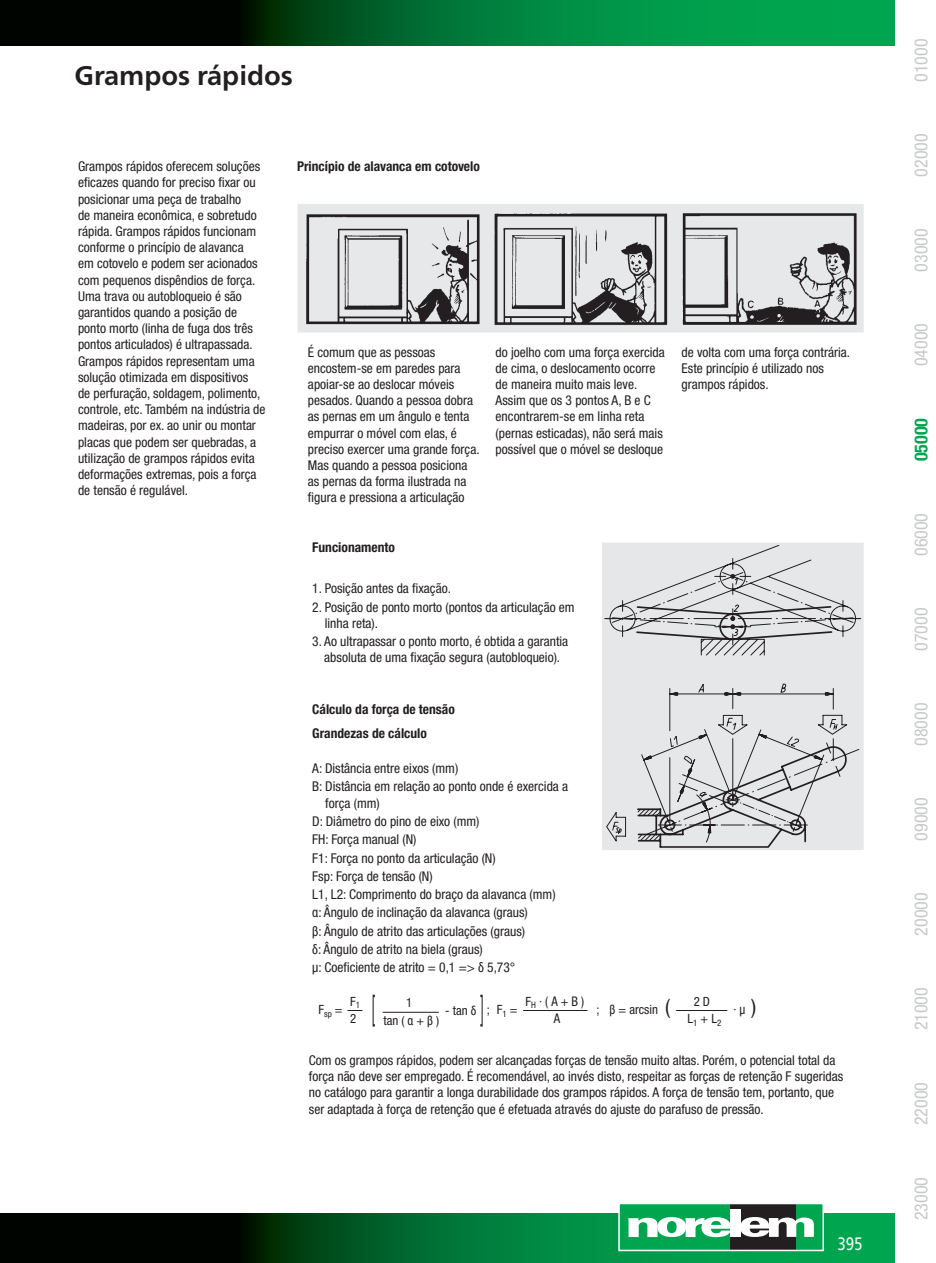
<style>
.page{position:relative;width:936px;height:1263px;background:#fff}
.page>*{position:absolute;margin:0;border:0;box-sizing:border-box;transform-origin:0 0}
.t1{font:condensed 35.4px "Helvetica Neue LTW1 G";color:#231f20;scale:.36 1}
.t2{font:700 27px "Frutiger Neue LTW1 G";color:#231f20}
.t3{font:condensed 18px "Helvetica Neue LTW1 G";color:#c7c8ca}
.t4{font:700 condensed 18px "Helvetica Neue LTW1 G";color:#00a54f}
.t5{font:18px "Frutiger Neue LTW1 G";color:#fff;scale:.81 1}
.t6{font:condensed 13.5px/16.2px "Helvetica Neue LTW1 G";color:#231f20}
.t7{font:700 condensed 13.5px/24.8px "Helvetica Neue LTW1 G";color:#231f20}
.t8{font:condensed 13.35px "Helvetica Neue LTW1 G";color:#231f20;scale:.96 1}
.t9{font:condensed 12.75px "Helvetica Neue LTW1 G";color:#231f20}
.s1{font-size:12.75px}
.s2{font-size:21.3px}
</style>
<div class="page">
<svg style="left:0;top:0;width:894px;height:46px;background:#005e2a"></svg>
<svg style="left:0;top:1213px;width:894px;height:50px;background:#005024"></svg>
<div style="left:619px;top:1203px;width:204px;height:47px;background:#00a54f"></div>
<div style="left:730px;top:1203px;width:66px;height:47px;background:#231f20"></div>
<svg style="left:628px;top:1217px;width:102px;height:20px"></svg>
<div style="left:730px;top:1210px;width:10px;height:27px;background:#fff"></div>
<svg style="left:740px;top:1217px;width:73px;height:20px"></svg>
<div style="left:618px;top:1203px;width:206px;height:48px;border:2px solid #fff"></div>
<hr style="left:676px;top:1010px;width:51px;height:1px;background:#231f20">
<hr style="left:523px;top:1010px;width:64px;height:1px;background:#231f20">
<hr style="left:383px;top:1012px;width:55px;height:1px;background:#231f20">
<svg style="left:348px;top:1010px;width:14px;height:1px"></svg>
<svg style="left:297px;top:204px;width:567px;height:129px;background:#b7b7b8"></svg>
<svg style="left:602px;top:543px;width:262px;height:307px;background:#d6d7d9"></svg>
<h2 class="t2" style="left:74px;top:60px;width:220px">Grampos rápidos</h2>
<p class="t6" style="left:78px;top:158px;width:189px">Grampos rápidos oferecem soluções eficazes quando for preciso fixar ou posicionar uma peça de trabalho<br>de maneira econômica, e sobretudo rápida. Grampos rápidos funcionam conforme o princípio de alavanca<br>em cotovelo e podem ser acionados com pequenos dispêndios de força.<br>Uma trava ou autobloqueio é são garantidos quando a posição de ponto morto (linha de fuga dos três pontos articulados) é ultrapassada.<br>Grampos rápidos representam uma solução otimizada em dispositivos<br>de perfuração, soldagem, polimento, controle, etc. Também na indústria de madeiras, por ex. ao unir ou montar placas que podem ser quebradas, a utilização de grampos rápidos evita deformações extremas, pois a força de tensão é regulável.</p>
<p class="t7" style="left:297px;top:154px;width:184px">Princípio de alavanca em cotovelo</p>
<p class="t6" style="left:308px;top:344px;width:173px">É comum que as pessoas encostem-se em paredes para apoiar-se ao deslocar móveis pesados. Quando a pessoa dobra as pernas em um ângulo e tenta empurrar o móvel com elas, é preciso exercer uma grande força.<br>Mas quando a pessoa posiciona as pernas da forma ilustrada na figura e pressiona a articulação</p>
<p class="t7" style="left:312px;top:535px;width:84px">Funcionamento</p>
<p class="t6" style="left:312px;top:580px;width:140px">1. Posição antes da fixação.</p>
<p class="t6" style="left:325px;top:599px;width:251px;text-indent:-12px">2. Posição de ponto morto (pontos da articulação em linha reta).</p>
<p class="t6" style="left:312px;top:633px;width:257px;text-align:center">3. Ao ultrapassar o ponto morto, é obtida a garantia absoluta de uma fixação segura (autobloqueio).</p>
<p class="t7" style="left:312px;top:697px;width:144px">Cálculo da força de tensão<br>Grandezas de cálculo</p>
<p class="t6" style="left:312px;top:759px;width:257px;line-height:18.3px">A: Distância entre eixos (mm)<br>B: Distância em relação ao ponto onde é exercida a</p>
<p class="t6" style="left:312px;top:794px;width:245px;line-height:18.3px;text-indent:13px">força (mm)<br>D: Diâmetro do pino de eixo (mm)<br>FH: Força manual (N)<br>F1: Força no ponto da articulação (N)<br>Fsp: Força de tensão (N)<br>L1, L2: Comprimento do braço da alavanca (mm) α: Ângulo de inclinação da alavanca (graus)<br>β: Ângulo de atrito das articulações (graus)<br>δ: Ângulo de atrito na biela (graus)<br>μ: Coeficiente de atrito = 0,1 =&gt; δ 5,73°</p>
<p class="t6" style="left:495px;top:344px;width:171px">do joelho com uma força exercida de cima, o deslocamento ocorre de maneira muito mais leve.<br>Assim que os 3 pontos A, B e C encontrarem-se em linha reta (pernas esticadas), não será mais possível que o móvel se desloque</p>
<p class="t6" style="left:681px;top:344px;width:170px">de volta com uma força contrária.<br>Este princípio é utilizado nos grampos rápidos.</p>
<h1 class="t1" style="left:372px;top:987px;width:11px">[</h1>
<h1 class="t1" style="left:480px;top:987px;width:11px">]</h1>
<p class="t8" style="left:525px;top:993px;width:63px"><span class="s1">F</span><sub>H</sub> ∙ ( A + B )</p>
<p class="t9" style="left:693px;top:993px;width:18px">2 D</p>
<p class="t9" style="left:350px;top:993px;width:11px">F<sub>1</sub></p>
<p class="t9" style="left:406px;top:995px;width:8px">1</p>
<p class="t9" style="left:318px;top:1002px;width:26px">F<sub>sp</sub> =</p>
<p class="t9" style="left:487px;top:1002px;width:32px">; F<sub>1</sub> =</p>
<p class="t9" style="left:596px;top:1002px;width:75px">; β = arcsin <span class="s2">(</span></p>
<p class="t8" style="left:733px;top:1002px;width:25px">∙ μ <span class="s2">)</span></p>
<p class="t9" style="left:445px;top:1002px;width:33px">- tan δ</p>
<p class="t8" style="left:554px;top:1011px;width:8px">A</p>
<p class="t9" style="left:687px;top:1011px;width:35px">L<sub>1</sub> + L<sub>2</sub></p>
<p class="t9" style="left:350px;top:1011px;width:8px">2</p>
<p class="t9" style="left:383px;top:1013px;width:57px">tan ( α + β )</p>
<p class="t6" style="left:309px;top:1052px;width:536px">Com os grampos rápidos, podem ser alcançadas forças de tensão muito altas. Porém, o potencial total da força não deve ser empregado. É recomendável, ao invés disto, respeitar as forças de retenção F sugeridas no catálogo para garantir a longa durabilidade dos grampos rápidos. A força de tensão tem, portanto, que ser adaptada à força de retenção que é efetuada através do ajuste do parafuso de pressão.</p>
<h3 class="t5" style="left:837px;top:1233px;width:32px">395</h3>
<h3 class="t3" style="left:910px;top:82px;width:45px;rotate:-90deg">01000</h3>
<h3 class="t3" style="left:910px;top:177px;width:45px;rotate:-90deg">02000</h3>
<h3 class="t3" style="left:910px;top:271px;width:45px;rotate:-90deg">03000</h3>
<h3 class="t3" style="left:910px;top:366px;width:45px;rotate:-90deg">04000</h3>
<h3 class="t4" style="left:910px;top:461px;width:45px;rotate:-90deg">05000</h3>
<h3 class="t3" style="left:910px;top:556px;width:45px;rotate:-90deg">06000</h3>
<h3 class="t3" style="left:910px;top:651px;width:45px;rotate:-90deg">07000</h3>
<h3 class="t3" style="left:910px;top:746px;width:45px;rotate:-90deg">08000</h3>
<h3 class="t3" style="left:910px;top:841px;width:45px;rotate:-90deg">09000</h3>
<h3 class="t3" style="left:910px;top:935px;width:45px;rotate:-90deg">20000</h3>
<h3 class="t3" style="left:910px;top:1030px;width:45px;rotate:-90deg">21000</h3>
<h3 class="t3" style="left:910px;top:1125px;width:45px;rotate:-90deg">22000</h3>
<h3 class="t3" style="left:910px;top:1220px;width:45px;rotate:-90deg">23000</h3>
</div>
